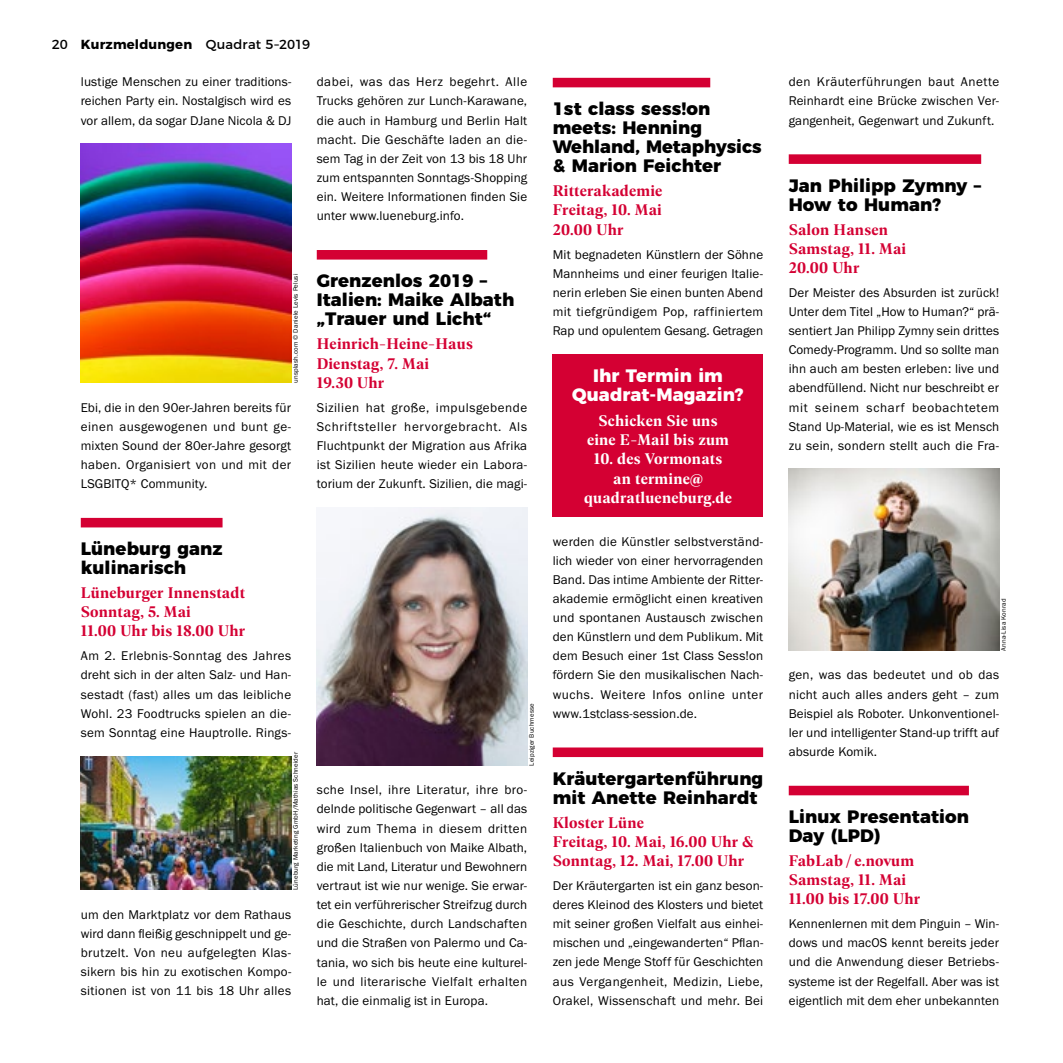
<style>
.page{position:relative;width:1063px;height:1063px;background:#fff}
.page>*{position:absolute;margin:0;border:0;box-sizing:border-box;transform-origin:0 0}
.t1{font:800 18px/19.2px "Montserrat";letter-spacing:.005em;color:#000}
.t2{font:800 18px/19.2px "Montserrat";letter-spacing:.005em;color:#fff;text-align:center}
.t3{font:600 16.5px/19.2px "Geller Headline";letter-spacing:.015em;color:#d40033}
.t4{font:600 16.5px/19.2px "Geller Headline";letter-spacing:.015em;color:#fff;text-align:center}
.t5{font:13.2px/19.2px "Franklin Gothic URW Boo";letter-spacing:.01em;color:#000;text-align:justify}
.t6{font:13.2px "Montserrat";letter-spacing:.01em;color:#000}
.t7{font:6.75px "Franklin Gothic URW Boo";letter-spacing:.02em;color:#000}
.s1{font-weight:700}
</style>
<div class="page">
<div style="left:789px;top:154px;width:192px;height:10px;background:#d40033"></div>
<div style="left:789px;top:786px;width:180px;height:9px;background:#d40033"></div>
<div style="left:81px;top:518px;width:142px;height:9px;background:#d40033"></div>
<div style="left:317px;top:250px;width:170px;height:10px;background:#d40033"></div>
<img style="left:81px;top:756px;width:210px;height:134px">
<img style="left:789px;top:469px;width:210px;height:182px">
<img style="left:317px;top:507px;width:210px;height:259px">
<img style="left:81px;top:144px;width:210px;height:239px">
<div style="left:553px;top:78px;width:157px;height:9px;background:#d40033"></div>
<div style="left:553px;top:747px;width:210px;height:10px;background:#d40033"></div>
<div style="left:553px;top:354px;width:210px;height:163px;background:#d40033"></div>
<p class="t6" style="left:52px;top:34px;width:260px">20 <span class="s1">Kurzmeldungen</span> Quadrat 5–2019</p>
<p class="t5" style="left:81px;top:72px;width:212px">lustige Menschen zu einer traditions&shy;reichen Party ein. Nostalgisch wird es vor allem, da sogar DJane Nicola &amp; DJ</p>
<p class="t5" style="left:317px;top:72px;width:212px">dabei, was das Herz begehrt. Alle Trucks gehören zur Lunch-Karawane, die auch in Hamburg und Berlin Halt macht. Die Geschäfte laden an die&shy;sem Tag in der Zeit von 13 bis 18 Uhr zum entspannten Sonntags-Shopping ein. Weitere Informationen finden Sie unter www.lueneburg.info.</p>
<p class="t7" style="left:291px;top:383px;width:111px;rotate:-90deg">unsplash.com © Daniele Levis Pelusi</p>
<p class="t5" style="left:81px;top:397px;width:212px">Ebi, die in den 90er-Jahren bereits für einen ausgewogenen und bunt ge&shy;mixten Sound der 80er--Jahre gesorgt haben. Organisiert von und mit der LSGBITQ* Community.</p>
<h1 class="t1" style="left:317px;top:270px;width:199px">Grenzenlos 2019 –<br>Italien: Maike Albath „Trauer und Licht“</h1>
<p class="t3" style="left:317px;top:334px;width:158px">Heinrich-Heine-Haus<br>Dienstag, 7. Mai<br>19.30 Uhr</p>
<p class="t5" style="left:317px;top:397px;width:212px">Sizilien hat große, impulsgebende Schriftsteller hervorgebracht. Als Fluchtpunkt der Migration aus Afrika ist Sizilien heute wieder ein Labora&shy;torium der Zukunft. Sizilien, die magi-</p>
<h1 class="t1" style="left:81px;top:538px;width:143px">Lüneburg ganz kulinarisch</h1>
<p class="t3" style="left:81px;top:582px;width:166px">Lüneburger Innenstadt<br>Sonntag, 5. Mai<br>11.00 Uhr bis 18.00 Uhr</p>
<p class="t5" style="left:81px;top:646px;width:212px">Am 2. Erlebnis-Sonntag des Jahres dreht sich in der alten Salz- und Han&shy;sestadt (fast) alles um das leibliche Wohl. 23 Foodtrucks spielen an die&shy;sem Sonntag eine Hauptrolle. Rings-</p>
<p class="t7" style="left:291px;top:890px;width:140px;rotate:-90deg">Lüneburg Marketing GmbH/Mathias Schneider</p>
<p class="t5" style="left:81px;top:904px;width:212px">um den Marktplatz vor dem Rathaus wird dann fleißig geschnippelt und ge&shy;brutzelt. Von neu aufgelegten Klas&shy;sikern bis hin zu exotischen Kompo&shy;sitionen ist von 11 bis 18 Uhr alles</p>
<p class="t7" style="left:527px;top:766px;width:64px;rotate:-90deg">Leipziger Buchmesse</p>
<p class="t5" style="left:317px;top:780px;width:212px">sche Insel, ihre Literatur, ihre bro&shy;delnde politische Gegenwart – all das wird zum Thema in diesem dritten großen Italienbuch von Maike Albath, die mit Land, Literatur und Bewohnern vertraut ist wie nur wenige. Sie erwar&shy;tet ein verführerischer Streifzug durch die Geschichte, durch Landschaften und die Straßen von Palermo und Ca&shy;tania, wo sich bis heute eine kulturel&shy;le und literarische Vielfalt erhalten hat, die einmalig ist in Europa.</p>
<h1 class="t1" style="left:553px;top:98px;width:210px">1st class sess!on meets: Henning<br>Wehland, Metaphysics &amp; Marion Feichter</h1>
<p class="t3" style="left:553px;top:181px;width:111px;text-align:justify">Ritterakademie Freitag, 10. Mai 20.00 Uhr</p>
<p class="t5" style="left:553px;top:244px;width:212px">Mit begnadeten Künstlern der Söhne Mannheims und einer feurigen Italie&shy;nerin erleben Sie einen bunten Abend mit tiefgründigem Pop, raffiniertem Rap und opulentem Gesang. Getragen</p>
<h1 class="t2" style="left:572px;top:364px;width:173px">Ihr Termin im<br>Quadrat-Magazin?</h1>
<p class="t4" style="left:587px;top:410px;width:143px">Schicken Sie uns eine E-Mail bis zum</p>
<p class="t4" style="left:584px;top:449px;width:149px">10. des Vormonats an termine@ quadratlueneburg.de</p>
<p class="t5" style="left:553px;top:531px;width:212px">werden die Künstler selbstverständ&shy;lich wieder von einer hervorragenden Band. Das intime Ambiente der Ritter&shy;akademie ermöglicht einen kreativen und spontanen Austausch zwischen den Künstlern und dem Publikum. Mit dem Besuch einer 1st Class Sess!on fördern Sie den musikalischen Nach&shy;wuchs. Weitere Infos online unter www.1stclass-session.de.</p>
<h1 class="t1" style="left:553px;top:767px;width:212px">Kräutergartenführung mit Anette Reinhardt</h1>
<p class="t3" style="left:553px;top:812px;width:202px">Kloster Lüne<br>Freitag, 10. Mai, 16.00 Uhr &amp;<br>Sonntag, 12. Mai, 17.00 Uhr</p>
<p class="t5" style="left:553px;top:876px;width:212px">Der Kräutergarten ist ein ganz beson&shy;deres Kleinod des Klosters und bietet mit seiner großen Vielfalt aus einhei&shy;mischen und „eingewanderten“ Pflan&shy;zen jede Menge Stoff für Geschichten aus Vergangenheit, Medizin, Liebe, Orakel, Wissenschaft und mehr. Bei</p>
<p class="t5" style="left:789px;top:72px;width:212px">den Kräuterführungen baut Anette Reinhardt eine Brücke zwischen Ver&shy;gangenheit, Gegenwart und Zukunft.</p>
<h1 class="t1" style="left:789px;top:174px;width:194px">Jan Philipp Zymny –<br>How to Human?</h1>
<p class="t3" style="left:789px;top:219px;width:119px">Salon Hansen<br>Samstag, 11. Mai<br>20.00 Uhr</p>
<p class="t5" style="left:789px;top:283px;width:212px">Der Meister des Absurden ist zurück!<br>Unter dem Titel „How to Human?“ prä&shy;sentiert Jan Philipp Zymny sein drittes Comedy-Programm. Und so sollte man ihn auch am besten erleben: live und abendfüllend. Nicht nur beschreibt er mit seinem scharf beobachtetem Stand Up-Material, wie es ist Mensch zu sein, sondern stellt auch die Fra-</p>
<p class="t7" style="left:999px;top:651px;width:54px;rotate:-90deg">Anna-Lisa Konrad</p>
<p class="t5" style="left:789px;top:665px;width:212px">gen, was das bedeutet und ob das nicht auch alles anders geht – zum Beispiel als Roboter. Unkonventionel&shy;ler und intelligenter Stand-up trifft auf absurde Komik.</p>
<h1 class="t1" style="left:789px;top:806px;width:182px">Linux Presentation<br>Day (LPD)</h1>
<p class="t3" style="left:789px;top:850px;width:133px">FabLab / e.novum<br>Samstag, 11. Mai<br>11.00 bis 17.00 Uhr</p>
<p class="t5" style="left:789px;top:914px;width:212px">Kennenlernen mit dem Pinguin – Win&shy;dows und macOS kennt bereits jeder und die Anwendung dieser Betriebs&shy;systeme ist der Regelfall. Aber was ist eigentlich mit dem eher unbekannten</p>
</div>
